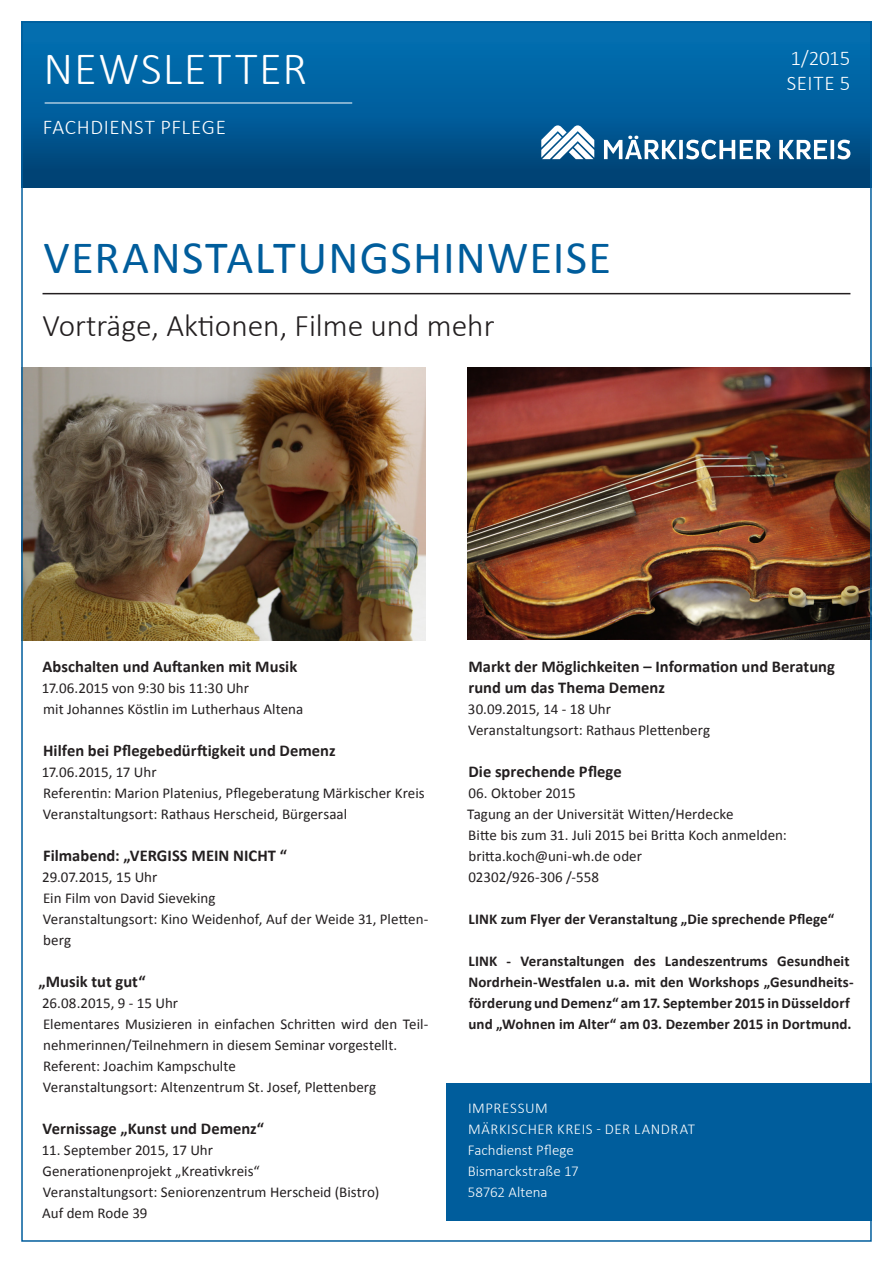
<style>
.page{position:relative;width:893px;height:1263px;background:#fff}
.page>*{position:absolute;margin:0;border:0;box-sizing:border-box;transform-origin:0 0}
.Headline_schwarz{font:46.5px "Calibri";letter-spacing:.025em;color:#005d9c}
.Headline_weiß{font:300 46.5px "Calibri";letter-spacing:.035em;color:#fff}
.t1{font:300 31.5px "Calibri";color:#231f20}
.Subheadline_weiß{font:300 21px "Calibri";letter-spacing:.025em;color:#fff}
.Fließtext{font:700 16.5px "Calibri";color:#231f20}
.Fließtext-2{font:15px/21px "Calibri";color:#231f20}
.Fließtext-3{font:700 15px/21px "Calibri";letter-spacing:.005em;color:#231f20}
.Fließtext-4{font:300 15px "Calibri";letter-spacing:.015em;color:#fff}
.Fließtext-5{font:300 15px "Calibri";letter-spacing:.04em;color:#fff}
.Fließtext-6{font:300 15px "Calibri";letter-spacing:-.005em;color:#fff}
.Fließtext-7{font:300 15px "Calibri";letter-spacing:.035em;color:#fff}
</style>
<div class="page">
<div style="left:21px;top:21px;width:851px;height:166px;background:linear-gradient(to bottom,#0275ba,#004478)"></div>
<svg style="left:604px;top:136px;width:246px;height:23px"></svg>
<svg style="left:541px;top:125px;width:53px;height:34px"></svg>
<img style="left:468px;top:368px;width:401px;height:271px">
<img style="left:24px;top:368px;width:401px;height:272px">
<hr style="left:45px;top:103px;width:307px;height:1px;background:#fff">
<hr style="left:43px;top:293px;width:807px;height:1px;background:#231f20">
<div style="left:446px;top:1083px;width:426px;height:137px;background:#005d9c"></div>
<p class="Headline_weiß" style="left:43px;top:40px;width:265px">NEWSLETTER</p>
<p class="Subheadline_weiß" style="left:43px;top:114px;width:185px">FACHDIENST PFLEGE</p>
<p class="Headline_schwarz" style="left:43px;top:228px;width:569px">VERANSTALTUNGSHINWEISE</p>
<p class="t1" style="left:43px;top:306px;width:453px">Vorträge, Aktionen, Filme und mehr</p>
<p class="Subheadline_weiß" style="left:790px;top:45px;width:61px">1/2015</p>
<p class="Subheadline_weiß" style="left:787px;top:70px;width:65px">SEITE 5</p>
<p class="Fließtext" style="left:42px;top:656px;width:256px">Abschalten und Auftanken mit Musik</p>
<p class="Fließtext-2" style="left:42px;top:678px;width:209px">17.06.2015 von 9:30 bis 11:30 Uhr</p>
<p class="Fließtext-2" style="left:43px;top:699px;width:261px">mit Johannes Köstlin im Lutherhaus Altena</p>
<p class="Fließtext" style="left:43px;top:740px;width:294px">Hilfen bei Pflegebedürftigkeit und Demenz</p>
<p class="Fließtext-2" style="left:42px;top:762px;width:116px">17.06.2015, 17 Uhr</p>
<p class="Fließtext-2" style="left:43px;top:783px;width:383px">Referentin: Marion Platenius, Pflegeberatung Märkischer Kreis</p>
<p class="Fließtext-2" style="left:43px;top:804px;width:306px">Veranstaltungsort: Rathaus Herscheid, Bürgersaal</p>
<p class="Fließtext" style="left:43px;top:845px;width:245px">Filmabend: „VERGISS MEIN NICHT “</p>
<p class="Fließtext-2" style="left:42px;top:867px;width:117px">29.07.2015, 15 Uhr</p>
<p class="Fließtext-2" style="left:43px;top:888px;width:174px">Ein Film von David Sieveking</p>
<p class="Fließtext-2" style="left:43px;top:909px;width:387px">Veranstaltungsort: Kino Weidenhof, Auf der Weide 31, Pletten&shy;berg</p>
<p class="Fließtext" style="left:38px;top:971px;width:109px">„Musik tut gut“</p>
<p class="Fließtext-2" style="left:42px;top:993px;width:137px">26.08.2015, 9 - 15 Uhr</p>
<p class="Fließtext-2" style="left:43px;top:1014px;width:387px">Elementares Musizieren in einfachen Schritten wird den Teil&shy;nehmerinnen/Teilnehmern in diesem Seminar vorgestellt.</p>
<p class="Fließtext-2" style="left:43px;top:1056px;width:194px">Referent: Joachim Kampschulte</p>
<p class="Fließtext-2" style="left:43px;top:1077px;width:335px">Veranstaltungsort: Altenzentrum St. Josef, Plettenberg</p>
<p class="Fließtext" style="left:43px;top:1118px;width:223px">Vernissage „Kunst und Demenz“</p>
<p class="Fließtext-2" style="left:42px;top:1140px;width:173px">11. September 2015, 17 Uhr</p>
<p class="Fließtext-2" style="left:43px;top:1161px;width:219px">Generationenprojekt „Kreativkreis“</p>
<p class="Fließtext-2" style="left:43px;top:1182px;width:338px">Veranstaltungsort: Seniorenzentrum Herscheid (Bistro)</p>
<p class="Fließtext-2" style="left:42px;top:1203px;width:107px">Auf dem Rode 39</p>
<p class="Fließtext" style="left:468px;top:656px;width:368px">Markt der Möglichkeiten – Information und Beratung</p>
<p class="Fließtext" style="left:469px;top:677px;width:198px">rund um das Thema Demenz</p>
<p class="Fließtext-2" style="left:468px;top:699px;width:145px">30.09.2015, 14 - 18 Uhr</p>
<p class="Fließtext-2" style="left:468px;top:720px;width:244px">Veranstaltungsort: Rathaus Plettenberg</p>
<p class="Fließtext" style="left:468px;top:761px;width:155px">Die sprechende Pflege</p>
<p class="Fließtext-2" style="left:468px;top:783px;width:109px">06. Oktober 2015</p>
<p class="Fließtext-2" style="left:467px;top:804px;width:268px">Tagung an der Universität Witten/Herdecke</p>
<p class="Fließtext-2" style="left:468px;top:825px;width:320px">Bitte bis zum 31. Juli 2015 bei Britta Koch anmelden:</p>
<p class="Fließtext-2" style="left:468px;top:846px;width:175px">britta.koch@uni-wh.de oder</p>
<p class="Fließtext-2" style="left:468px;top:867px;width:132px">02302/926-306 /-558</p>
<p class="Fließtext-3" style="left:468px;top:909px;width:367px">LINK zum Flyer der Veranstaltung „Die sprechende Pflege“</p>
<p class="Fließtext-3" style="left:468px;top:951px;width:387px">LINK - Veranstaltungen des Landeszentrums Gesundheit Nordrhein-Westfalen u.a. mit den Workshops „Gesundheits&shy;förderung und Demenz“ am 17. September 2015 in Düsseldorf und „Wohnen im Alter“ am 03. Dezember 2015 in Dortmund.</p>
<p class="Fließtext-7" style="left:468px;top:1099px;width:81px">IMPRESSUM</p>
<p class="Fließtext-5" style="left:468px;top:1120px;width:229px">MÄRKISCHER KREIS - DER LANDRAT</p>
<p class="Fließtext-4" style="left:468px;top:1141px;width:108px">Fachdienst Pflege</p>
<p class="Fließtext-4" style="left:468px;top:1162px;width:113px">Bismarckstraße 17</p>
<p class="Fließtext-6" style="left:468px;top:1183px;width:81px">58762 Altena</p>
</div>
